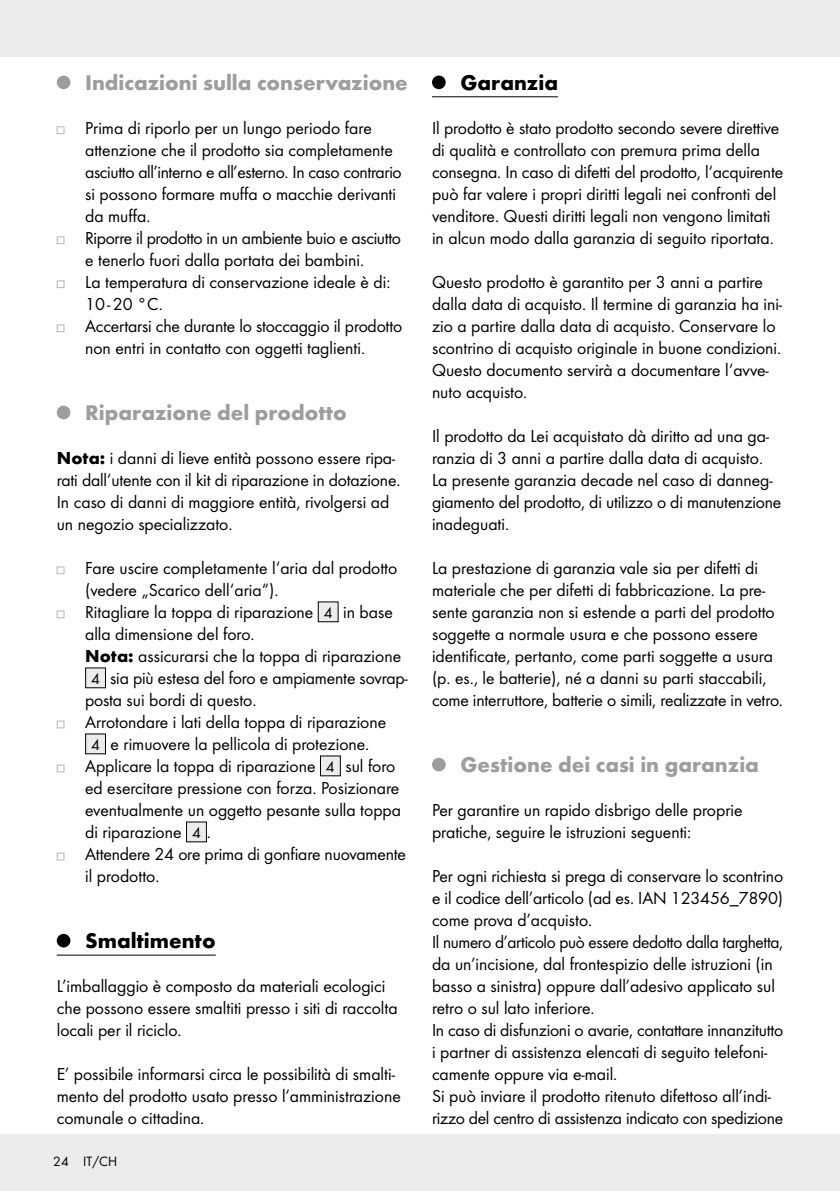
<style>
.page{position:relative;width:840px;height:1191px;background:#fff}
.page>*{position:absolute;margin:0;border:0;box-sizing:border-box;transform-origin:0 0}
.t1{font:700 22px "Futura";color:#9c9d9d}
.t2{font:700 22px "Futura";color:#000}
.t3{font:18px/22px "Futura Boo";color:#000}
.t4{font:14px "Futura Boo";color:#000}
.s1{font-family:"Futura";font-weight:700}
.s2{font-size:16px}
</style>
<div class="page">
<div style="left:0;top:0;width:839px;height:57px;background:#ececec"></div>
<div style="left:0;top:1134px;width:839px;height:57px;background:#ececec"></div>
<hr style="left:57px;top:954px;width:158px;height:1px;background:#000">
<div style="left:57px;top:76px;width:13px;height:13px;background:#9c9d9d;border-radius:50%"></div>
<svg style="left:57px;top:126px;width:7px;height:8px"></svg>
<svg style="left:57px;top:236px;width:7px;height:8px"></svg>
<svg style="left:57px;top:280px;width:7px;height:8px"></svg>
<svg style="left:57px;top:324px;width:7px;height:8px"></svg>
<div style="left:57px;top:406px;width:13px;height:13px;background:#9c9d9d;border-radius:50%"></div>
<svg style="left:57px;top:566px;width:7px;height:8px"></svg>
<svg style="left:57px;top:610px;width:7px;height:8px"></svg>
<div style="left:318px;top:602px;width:20px;height:20px;background:#ececec"></div>
<div style="left:86px;top:668px;width:19px;height:20px;background:#ececec"></div>
<div style="left:85px;top:667px;width:21px;height:21px;border:1px solid #000"></div>
<svg style="left:57px;top:720px;width:7px;height:8px"></svg>
<div style="left:86px;top:734px;width:19px;height:20px;background:#ececec"></div>
<div style="left:85px;top:733px;width:21px;height:21px;border:1px solid #000"></div>
<svg style="left:57px;top:764px;width:7px;height:8px"></svg>
<div style="left:320px;top:756px;width:20px;height:20px;background:#ececec"></div>
<div style="left:186px;top:822px;width:20px;height:20px;background:#ececec"></div>
<div style="left:186px;top:821px;width:21px;height:21px;border:1px solid #000"></div>
<svg style="left:57px;top:852px;width:7px;height:8px"></svg>
<div style="left:57px;top:934px;width:13px;height:13px;background:#000;border-radius:50%"></div>
<hr style="left:432px;top:96px;width:125px;height:1px;background:#000">
<div style="left:432px;top:76px;width:13px;height:13px;background:#000;border-radius:50%"></div>
<div style="left:432px;top:758px;width:13px;height:13px;background:#9c9d9d;border-radius:50%"></div>
<p class="t1" style="left:85px;top:69px;width:324px">Indicazioni sulla conservazione</p>
<p class="t3" style="left:85px;top:117px;width:318px">Prima di riporlo per un lungo periodo fare attenzione che il prodotto sia completamente asciutto all’interno e all’esterno. In caso contrario si possono formare muffa o macchie derivanti da muffa.<br>Riporre il prodotto in un ambiente buio e asciutto e tenerlo fuori dalla portata dei bambini.<br>La temperatura di conservazione ideale è di:<br>10 - 20 °C.<br>Accertarsi che durante lo stoccaggio il prodotto non entri in contatto con oggetti taglienti.</p>
<p class="t1" style="left:85px;top:399px;width:263px">Riparazione del prodotto</p>
<p class="t3" style="left:57px;top:447px;width:345px"><span class="s1">Nota:</span> i danni di lieve entità possono essere ripa&shy;rati dall‘utente con il kit di riparazione in dotazione.<br>In caso di danni di maggiore entità, rivolgersi ad un negozio specializzato.</p>
<p class="t3" style="left:85px;top:557px;width:313px">Fare uscire completamente l‘aria dal prodotto</p>
<p class="t3" style="left:85px;top:579px;width:195px">(vedere „Scarico dell‘aria“).</p>
<p class="t3" style="left:85px;top:601px;width:309px">Ritagliare la toppa di riparazione <span class="s2">4</span> in base</p>
<p class="t3" style="left:85px;top:623px;width:171px">alla dimensione del foro.</p>
<p class="t3" style="left:85px;top:645px;width:317px"><span class="s1">Nota:</span> assicurarsi che la toppa di riparazione</p>
<p class="t3" style="left:91px;top:667px;width:318px"><span class="s2">4</span> sia più estesa del foro e ampiamente sovrap-</p>
<p class="t3" style="left:85px;top:689px;width:173px">posta sui bordi di questo.</p>
<p class="t3" style="left:85px;top:711px;width:302px">Arrotondare i lati della toppa di riparazione</p>
<p class="t3" style="left:91px;top:733px;width:279px"><span class="s2">4</span> e rimuovere la pellicola di protezione.</p>
<p class="t3" style="left:85px;top:755px;width:311px">Applicare la toppa di riparazione <span class="s2">4</span> sul foro</p>
<p class="t3" style="left:85px;top:777px;width:315px">ed esercitare pressione con forza. Posizionare</p>
<p class="t3" style="left:85px;top:799px;width:317px">eventualmente un oggetto pesante sulla toppa</p>
<p class="t3" style="left:85px;top:821px;width:127px">di riparazione <span class="s2">4</span> .</p>
<p class="t3" style="left:85px;top:843px;width:322px">Attendere 24 ore prima di gonfiare nuovamente</p>
<p class="t3" style="left:85px;top:865px;width:76px">il prodotto.</p>
<p class="t2" style="left:85px;top:927px;width:132px">Smaltimento</p>
<p class="t3" style="left:57px;top:975px;width:342px">L’imballaggio è composto da materiali ecologici che possono essere smaltiti presso i siti di raccolta locali per il riciclo.</p>
<p class="t3" style="left:57px;top:1063px;width:345px">E’ possibile informarsi circa le possibilità di smalti&shy;mento del prodotto usato presso l’amministrazione comunale o cittadina.</p>
<p class="t4" style="left:53px;top:1153px;width:65px">24 IT/CH</p>
<p class="t2" style="left:460px;top:69px;width:99px">Garanzia</p>
<p class="t3" style="left:432px;top:117px;width:352px">Il prodotto è stato prodotto secondo severe direttive di qualità e controllato con premura prima della consegna. In caso di difetti del prodotto, l‘acquirente può far valere i propri diritti legali nei confronti del venditore. Questi diritti legali non vengono limitati in alcun modo dalla garanzia di seguito riportata.</p>
<p class="t3" style="left:432px;top:271px;width:351px">Questo prodotto è garantito per 3 anni a partire dalla data di acquisto. Il termine di garanzia ha ini&shy;zio a partire dalla data di acquisto. Conservare lo scontrino di acquisto originale in buone condizioni.<br>Questo documento servirà a documentare l‘avve&shy;nuto acquisto.</p>
<p class="t3" style="left:432px;top:425px;width:350px">Il prodotto da Lei acquistato dà diritto ad una ga&shy;ranzia di 3 anni a partire dalla data di acquisto.<br>La presente garanzia decade nel caso di danneg&shy;giamento del prodotto, di utilizzo o di manutenzione inadeguati.</p>
<p class="t3" style="left:432px;top:557px;width:352px">La prestazione di garanzia vale sia per difetti di materiale che per difetti di fabbricazione. La pre&shy;sente garanzia non si estende a parti del prodotto soggette a normale usura e che possono essere identificate, pertanto, come parti soggette a usura (p. es., le batterie), né a danni su parti staccabili, come interruttore, batterie o simili, realizzate in vetro.</p>
<p class="t1" style="left:460px;top:751px;width:300px">Gestione dei casi in garanzia</p>
<p class="t3" style="left:432px;top:799px;width:312px">Per garantire un rapido disbrigo delle proprie pratiche, seguire le istruzioni seguenti:</p>
<p class="t3" style="left:432px;top:865px;width:352px">Per ogni richiesta si prega di conservare lo scontrino e il codice dell’articolo (ad es. IAN 123456_7890) come prova d’acquisto.<br>Il numero d’articolo può essere dedotto dalla targhetta, da un’incisione, dal frontespizio delle istruzioni (in basso a sinistra) oppure dall’adesivo applicato sul retro o sul lato inferiore.<br>In caso di disfunzioni o avarie, contattare innanzitutto i partner di assistenza elencati di seguito telefoni&shy;camente oppure via e-mail.<br>Si può inviare il prodotto ritenuto difettoso all’indi&shy;rizzo del centro di assistenza indicato con spedizione</p>
</div>
